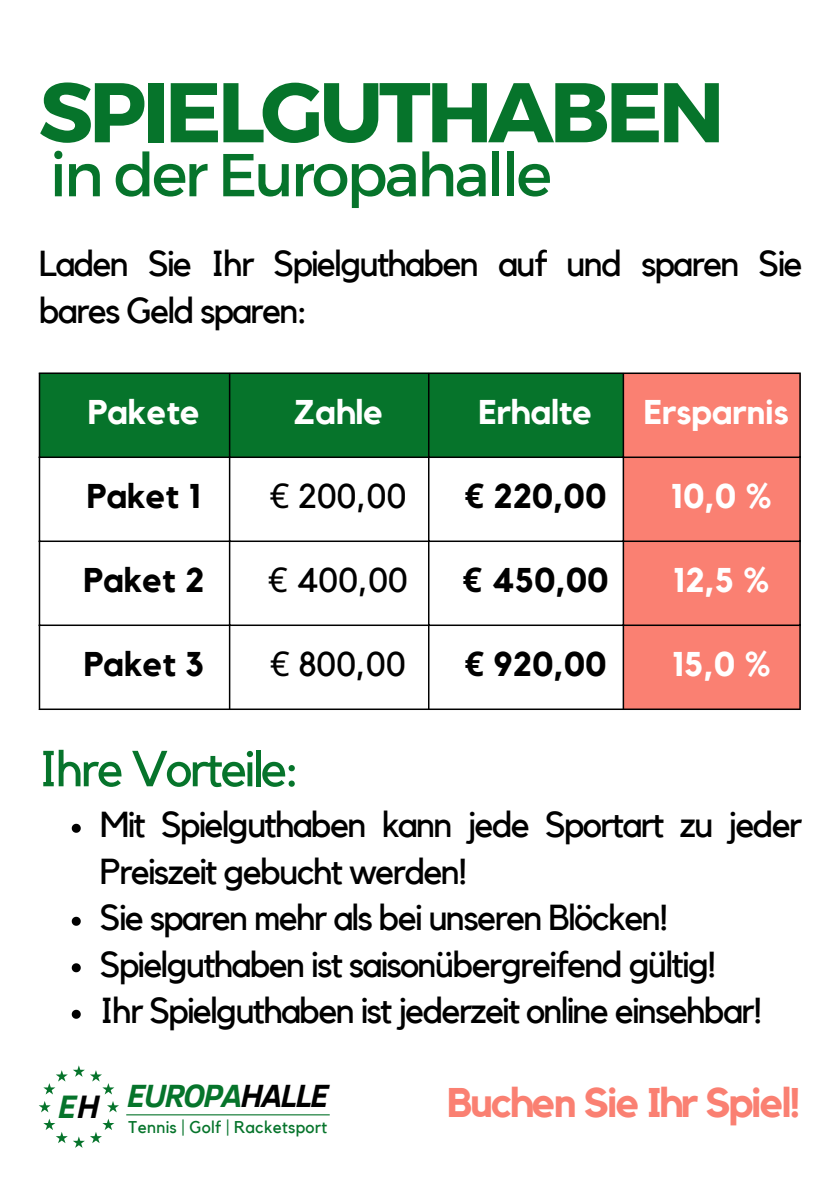
<style>
.page{position:relative;width:839px;height:1191px;background:#fff}
.page>*{position:absolute;margin:0;border:0;box-sizing:border-box;transform-origin:0 0}
.t1{font:700 84.4px "Montserrat";letter-spacing:-.05em;color:#06742b}
.t2{font:60.4px "Montserrat";letter-spacing:-.05em;color:#06742b}
.t3{font:50px "Kollektif";letter-spacing:-.05em;color:#06742b}
.t4{font:700 41.2px "Kollektif";letter-spacing:-.05em;color:#fa8072}
.t5{font:36px/46.4px "Kollektif";letter-spacing:-.05em;color:#000}
.t6{font:700 34.2px "Kollektif";color:#fff}
.t7{font:700 34.2px "Kollektif";color:#000}
.t8{font:34.2px "Kollektif";color:#000}
.t9{font:italic 700 33.4px "Clear Sans";color:#06742b}
.t10{font:italic 700 33px "Clear Sans";letter-spacing:-.05em;color:#06742b}
.t11{font:17px "Kollektif";letter-spacing:.015em;color:#06742b}
.s1{font-family:"Noto Sans"}
.s2{color:#000}
</style>
<div class="page">
<div style="left:40px;top:374px;width:582px;height:83px;background:#06742b"></div>
<div style="left:624px;top:374px;width:175px;height:335px;background:#fa8072"></div>
<hr style="left:39px;top:374px;width:1px;height:335px;background:#000">
<hr style="left:229px;top:374px;width:1px;height:335px;background:#000">
<hr style="left:428px;top:374px;width:1px;height:335px;background:#000">
<hr style="left:622px;top:374px;width:2px;height:335px;background:#000">
<hr style="left:799px;top:374px;width:1px;height:335px;background:#000">
<hr style="left:39px;top:373px;width:761px;height:1px;background:#000">
<hr style="left:39px;top:457px;width:761px;height:1px;background:#000">
<hr style="left:39px;top:541px;width:761px;height:1px;background:#000">
<hr style="left:39px;top:625px;width:761px;height:1px;background:#000">
<hr style="left:39px;top:709px;width:761px;height:1px;background:#000">
<svg style="left:72px;top:824px;width:9px;height:9px"></svg>
<svg style="left:72px;top:917px;width:9px;height:9px"></svg>
<svg style="left:72px;top:963px;width:9px;height:9px"></svg>
<svg style="left:72px;top:1010px;width:9px;height:9px"></svg>
<hr style="left:126px;top:1114px;width:204px;height:1px;background:#06742b">
<svg style="left:39px;top:1101px;width:12px;height:11px"></svg>
<svg style="left:43px;top:1065px;width:71px;height:30px"></svg>
<svg style="left:107px;top:1101px;width:12px;height:11px"></svg>
<svg style="left:43px;top:1119px;width:71px;height:29px"></svg>
<p class="t1" style="left:39px;top:57px;width:687px">SPIELGUTHABEN</p>
<p class="t2" style="left:50px;top:136px;width:503px">in der Europahalle</p>
<p class="t5" style="left:39px;top:242px;width:765px">Laden Sie Ihr Spielguthaben auf und sparen Sie bares Geld sparen:</p>
<p class="t6" style="left:88px;top:396px;width:114px">Pakete</p>
<p class="t6" style="left:293px;top:396px;width:92px">Zahle</p>
<p class="t6" style="left:478px;top:396px;width:116px">Erhalte</p>
<p class="t6" style="left:643px;top:396px;width:147px">Ersparnis</p>
<p class="t7" style="left:87px;top:480px;width:116px">Paket 1</p>
<p class="t8" style="left:270px;top:480px;width:138px"><span class="s1">€</span> 200,00</p>
<p class="t7" style="left:464px;top:480px;width:143px"><span class="s1">€</span> 220,00</p>
<p class="t6" style="left:670px;top:480px;width:102px">10,0 %</p>
<p class="t7" style="left:84px;top:564px;width:122px">Paket 2</p>
<p class="t8" style="left:268px;top:564px;width:141px"><span class="s1">€</span> 400,00</p>
<p class="t7" style="left:462px;top:564px;width:148px"><span class="s1">€</span> 450,00</p>
<p class="t6" style="left:672px;top:564px;width:98px">12,5 %</p>
<p class="t7" style="left:84px;top:648px;width:122px">Paket 3</p>
<p class="t8" style="left:270px;top:648px;width:137px"><span class="s1">€</span> 800,00</p>
<p class="t7" style="left:464px;top:648px;width:144px"><span class="s1">€</span> 920,00</p>
<p class="t6" style="left:671px;top:648px;width:100px">15,0 %</p>
<p class="t3" style="left:39px;top:746px;width:262px">Ihre Vorteile:</p>
<p class="t5" style="left:100px;top:803px;width:704px">Mit Spielguthaben kann jede Sportart zu jeder<br>Preiszeit gebucht werden!</p>
<p class="t5" style="left:100px;top:896px;width:570px">Sie sparen mehr als bei unseren Blöcken!</p>
<p class="t5" style="left:100px;top:942px;width:618px">Spielguthaben ist saisonübergreifend gültig!</p>
<p class="t5" style="left:100px;top:989px;width:664px">Ihr Spielguthaben ist jederzeit online einsehbar!</p>
<p class="t9" style="left:58px;top:1082px;width:43px">E<span class="s2">H</span></p>
<p class="t10" style="left:127px;top:1071px;width:203px">EUROPA<span class="s2">HALLE</span></p>
<p class="t11" style="left:128px;top:1119px;width:200px">Tennis | Golf | Racketsport</p>
<p class="t4" style="left:447px;top:1084px;width:355px">Buchen Sie Ihr Spiel!</p>
</div>
